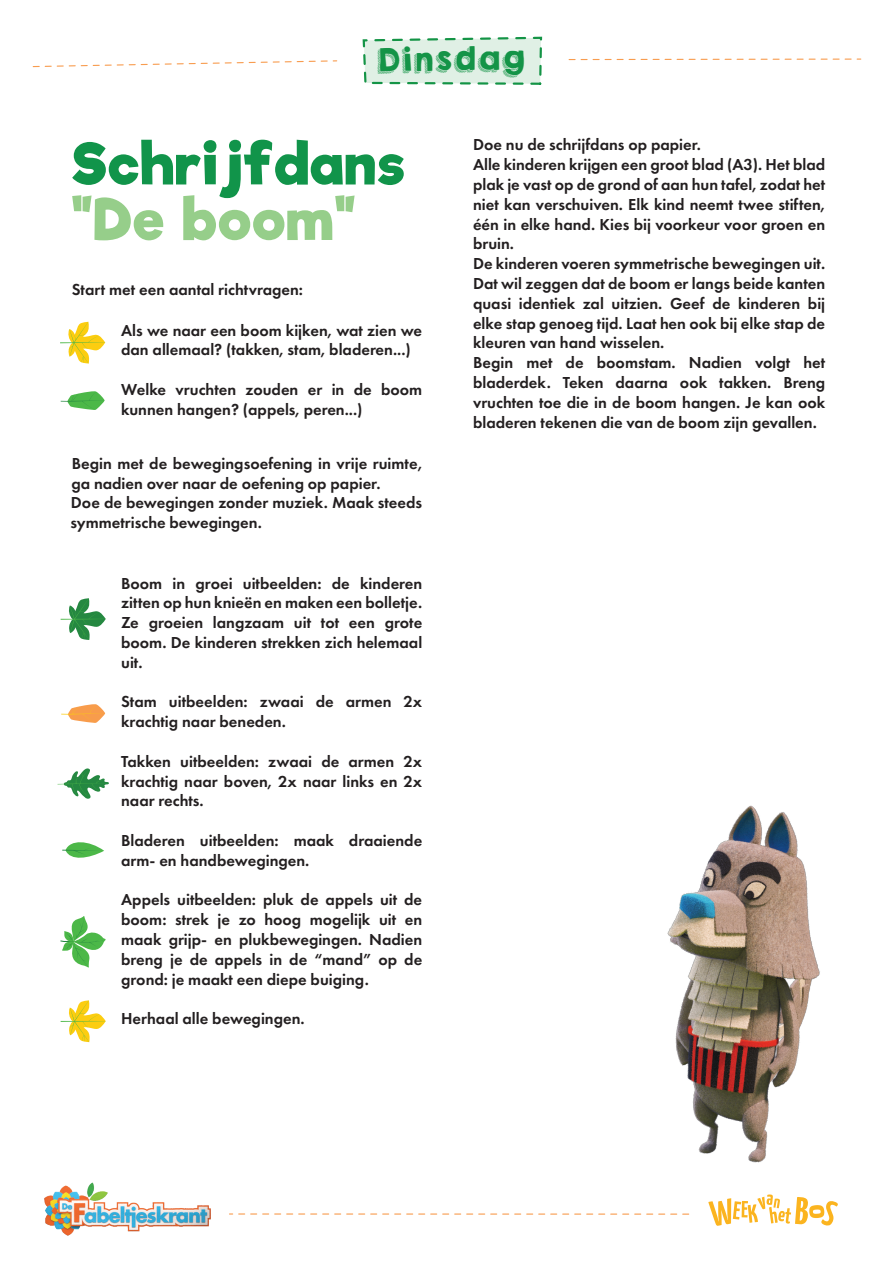
<style>
.page{position:relative;width:893px;height:1263px;background:#fff}
.page>*{position:absolute;margin:0;border:0;box-sizing:border-box;transform-origin:0 0}
.t1{font:700 55.5px "Riffic Free";letter-spacing:.035em;color:#11944a}
.t2{font:700 55.5px "Riffic Free";letter-spacing:.035em;color:#96ce8a}
.t3{font:28.95px "KGHAPPY";color:#149447}
.t4{font:600 16.5px/19.8px "Futura PT";color:#231f20}
</style>
<div class="page">
<svg style="left:362px;top:36px;width:181px;height:49px;background:#d5ebdc"></svg>
<svg style="left:238px;top:1213px;width:451px;height:2px"></svg>
<svg style="left:708px;top:1194px;width:130px;height:32px"></svg>
<img style="left:44px;top:1182px;width:190px;height:54px">
<svg style="left:60px;top:322px;width:45px;height:42px"></svg>
<svg style="left:61px;top:391px;width:44px;height:19px"></svg>
<svg style="left:58px;top:768px;width:51px;height:31px"></svg>
<svg style="left:61px;top:598px;width:45px;height:42px"></svg>
<svg style="left:62px;top:842px;width:42px;height:16px"></svg>
<svg style="left:61px;top:704px;width:44px;height:19px"></svg>
<svg style="left:61px;top:1000px;width:45px;height:42px"></svg>
<svg style="left:60px;top:916px;width:46px;height:52px"></svg>
<img style="left:667px;top:805px;width:153px;height:358px">
<svg style="left:568px;top:58px;width:294px;height:3px"></svg>
<svg style="left:32px;top:60px;width:306px;height:8px"></svg>
<h2 class="t3" style="left:376px;top:38px;width:150px;rotate:-1deg">Dinsdag</h2>
<h1 class="t1" style="left:72px;top:131px;width:334px">Schrijfdans</h1>
<h1 class="t2" style="left:72px;top:186px;width:285px">"De boom"</h1>
<p class="t4" style="left:72px;top:280px;width:233px">Start met een aantal richtvragen:</p>
<p class="t4" style="left:121px;top:320px;width:303px">Als we naar een boom kijken, wat zien we dan allemaal? (takken, stam, bladeren...)</p>
<p class="t4" style="left:121px;top:379px;width:303px">Welke vruchten zouden er in de boom kunnen hangen? (appels, peren...)</p>
<p class="t4" style="left:70px;top:453px;width:353px">Begin met de bewegingsoefening in vrije ruimte, ga nadien over naar de oefening op papier.<br>Doe de bewegingen zonder muziek. Maak steeds symmetrische bewegingen.</p>
<p class="t4" style="left:121px;top:573px;width:303px;text-align:justify">Boom in groei uitbeelden: de kinderen zitten op hun knieën en maken een bolletje.<br>Ze groeien langzaam uit tot een grote boom. De kinderen strekken zich helemaal uit.</p>
<p class="t4" style="left:121px;top:692px;width:303px">Stam uitbeelden: zwaai de armen 2x krachtig naar beneden.</p>
<p class="t4" style="left:121px;top:751px;width:303px;text-align:justify">Takken uitbeelden: zwaai de armen 2x krachtig naar boven, 2x naar links en 2x naar rechts.</p>
<p class="t4" style="left:121px;top:830px;width:303px">Bladeren uitbeelden: maak draaiende arm- en handbewegingen.</p>
<p class="t4" style="left:121px;top:890px;width:303px;text-align:justify">Appels uitbeelden: pluk de appels uit de boom: strek je zo hoog mogelijk uit en maak grijp- en plukbewegingen. Nadien breng je de appels in de “mand” op de grond: je maakt een diepe buiging.</p>
<p class="t4" style="left:121px;top:1008px;width:185px">Herhaal alle bewegingen.</p>
<p class="t4" style="left:473px;top:135px;width:354px">Doe nu de schrijfdans op papier.<br>Alle kinderen krijgen een groot blad (A3). Het blad plak je vast op de grond of aan hun tafel, zodat het niet kan verschuiven. Elk kind neemt twee stiften, één in elke hand. Kies bij voorkeur voor groen en bruin.<br>De kinderen voeren symmetrische bewegingen uit.<br>Dat wil zeggen dat de boom er langs beide kanten quasi identiek zal uitzien. Geef de kinderen bij elke stap genoeg tijd. Laat hen ook bij elke stap de kleuren van hand wisselen.<br>Begin met de boomstam. Nadien volgt het bladerdek. Teken daarna ook takken. Breng vruchten toe die in de boom hangen. Je kan ook bladeren tekenen die van de boom zijn gevallen.</p>
</div>
